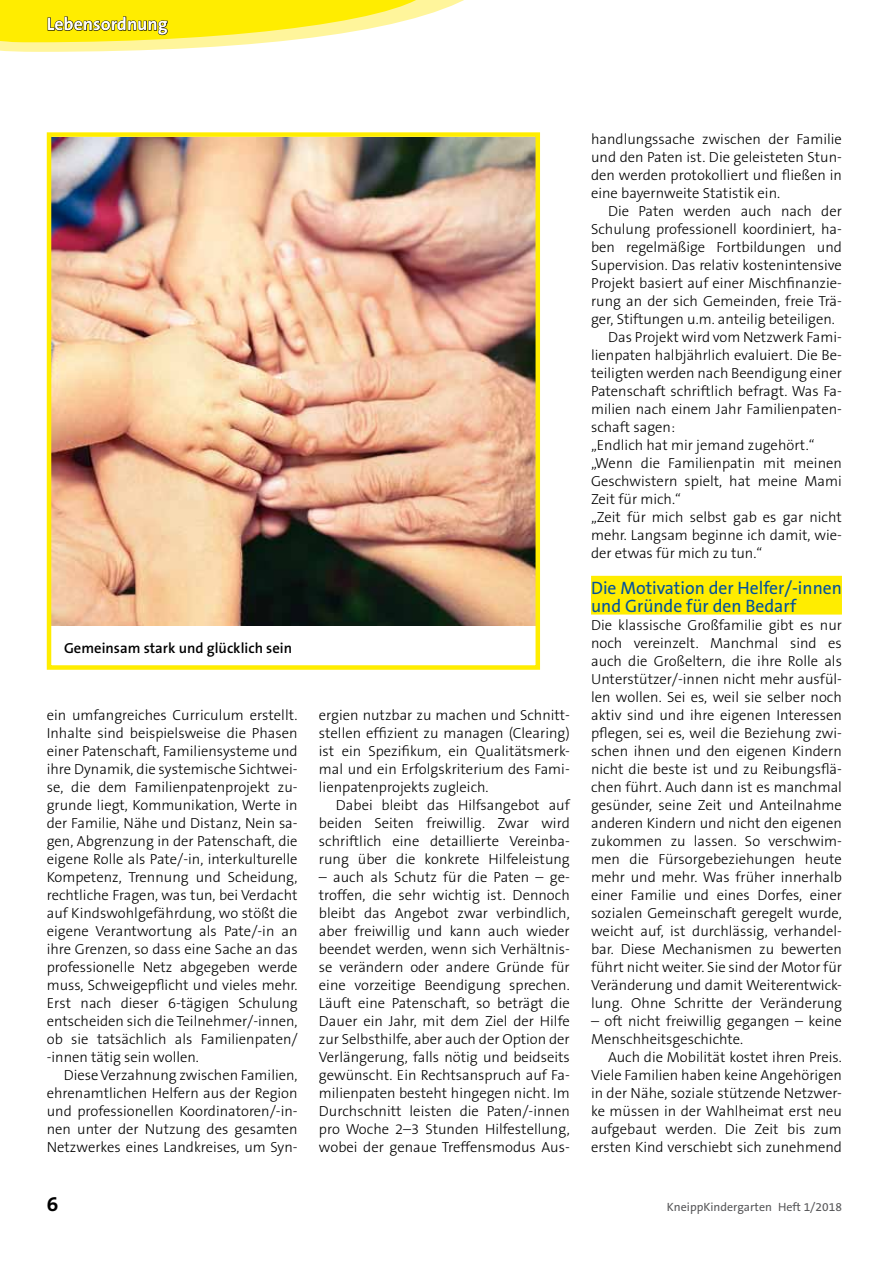
<style>
.page{position:relative;width:893px;height:1263px;background:#fff}
.page>*{position:absolute;margin:0;border:0;box-sizing:border-box;transform-origin:0 0}
.t1{font:700 21px "The Sans B7";color:#000}
.t2{font:18px/18px "The Sans B5 Plain";color:#00519e}
.t3{font:700 18px "The Sans B7";color:#fff}
.t4{font:300 14.7px/18px "The Sans B3";color:#000;text-align:justify}
.t5{font:600 14.7px "The Sans B6";color:#000}
.t6{font:12px "The Sans B5 Plain";color:#58585a}
</style>
<div class="page">
<svg style="left:0;top:0;width:464px;height:52px"></svg>
<div style="left:591px;top:576px;width:251px;height:22px;background:#ffed00"></div>
<div style="left:591px;top:595px;width:251px;height:19px;background:#ffed00"></div>
<img style="left:52px;top:137px;width:483px;height:489px">
<div style="left:47px;top:132px;width:493px;height:538px;border:4px solid #ffed00"></div>
<p class="t3" style="left:47px;top:14px;width:122px">Lebensordnung</p>
<p class="t5" style="left:64px;top:640px;width:230px">Gemeinsam stark und glücklich sein</p>
<p class="t4" style="left:47px;top:706px;width:252px">ein umfangreiches Curriculum erstellt.<br>Inhalte sind beispielsweise die Phasen einer Patenschaft, Familiensysteme und ihre Dynamik, die systemische Sichtwei&shy;se, die dem Familienpatenprojekt zu&shy;grunde liegt, Kommunikation, Werte in der Familie, Nähe und Distanz, Nein sa&shy;gen, Abgrenzung in der Patenschaft, die eigene Rolle als Pate/-in, interkulturelle Kompetenz, Trennung und Scheidung, rechtliche Fragen, was tun, bei Verdacht auf Kindswohlgefährdung, wo stößt die eigene Verantwortung als Pate/-in an ihre Grenzen, so dass eine Sache an das professionelle Netz abgegeben werde muss, Schweigepflicht und vieles mehr.<br>Erst nach dieser 6-tägigen Schulung entscheiden sich die Teilnehmer/-innen, ob sie tatsächlich als Familienpaten/ -innen tätig sein wollen.</p>
<p class="t4" style="left:47px;top:1067px;width:252px;text-indent:17px">Diese Verzahnung zwischen Familien, ehrenamtlichen Helfern aus der Region und professionellen Koordinatoren/-in&shy;nen unter der Nutzung des gesamten Netzwerkes eines Landkreises, um Syn-</p>
<p class="t4" style="left:319px;top:707px;width:252px">ergien nutzbar zu machen und Schnitt&shy;stellen effizient zu managen (Clearing) ist ein Spezifikum, ein Qualitätsmerk&shy;mal und ein Erfolgskriterium des Fami&shy;lienpatenprojekts zugleich.</p>
<p class="t4" style="left:319px;top:797px;width:252px;text-indent:17px">Dabei bleibt das Hilfsangebot auf beiden Seiten freiwillig. Zwar wird schriftlich eine detaillierte Vereinba&shy;rung über die konkrete Hilfeleistung</p>
<p class="t4" style="left:319px;top:869px;width:252px">– auch als Schutz für die Paten – ge&shy;troffen, die sehr wichtig ist. Dennoch bleibt das Angebot zwar verbindlich, aber freiwillig und kann auch wieder beendet werden, wenn sich Verhältnis&shy;se verändern oder andere Gründe für eine vorzeitige Beendigung sprechen.<br>Läuft eine Patenschaft, so beträgt die Dauer ein Jahr, mit dem Ziel der Hilfe zur Selbsthilfe, aber auch der Option der Verlängerung, falls nötig und beidseits gewünscht. Ein Rechtsanspruch auf Fa&shy;milienpaten besteht hingegen nicht. Im Durchschnitt leisten die Paten/-innen pro Woche 2–3 Stunden Hilfestellung, wobei der genaue Treffensmodus Aus-</p>
<p class="t4" style="left:591px;top:130px;width:252px">handlungssache zwischen der Familie und den Paten ist. Die geleisteten Stun&shy;den werden protokolliert und fließen in eine bayernweite Statistik ein.</p>
<p class="t4" style="left:608px;top:202px;width:235px">Die Paten werden auch nach der</p>
<p class="t4" style="left:591px;top:220px;width:252px">Schulung professionell koordiniert, ha-</p>
<p class="t4" style="left:591px;top:239px;width:252px">ben regelmäßige Fortbildungen und</p>
<p class="t4" style="left:591px;top:257px;width:252px">Supervision. Das relativ kostenintensive</p>
<p class="t4" style="left:591px;top:275px;width:252px">Projekt basiert auf einer Mischfinanzie-</p>
<p class="t4" style="left:591px;top:293px;width:252px">rung an der sich Gemeinden, freie Trä-</p>
<p class="t4" style="left:591px;top:311px;width:245px">ger, Stiftungen u.m. anteilig beteiligen.</p>
<p class="t4" style="left:608px;top:329px;width:235px">Das Projekt wird vom Netzwerk Fami-</p>
<p class="t4" style="left:591px;top:347px;width:252px">lienpaten halbjährlich evaluiert. Die Be-</p>
<p class="t4" style="left:591px;top:365px;width:252px">teiligten werden nach Beendigung einer</p>
<p class="t4" style="left:591px;top:383px;width:252px">Patenschaft schriftlich befragt. Was Fa-</p>
<p class="t4" style="left:591px;top:401px;width:252px">milien nach einem Jahr Familienpaten-</p>
<p class="t4" style="left:591px;top:419px;width:86px">schaft sagen:</p>
<p class="t4" style="left:591px;top:437px;width:225px">„Endlich hat mir jemand zugehört.“</p>
<p class="t4" style="left:591px;top:455px;width:252px">„Wenn die Familienpatin mit meinen</p>
<p class="t4" style="left:591px;top:473px;width:252px">Geschwistern spielt, hat meine Mami</p>
<p class="t4" style="left:591px;top:491px;width:91px">Zeit für mich.“</p>
<p class="t4" style="left:591px;top:509px;width:252px">„Zeit für mich selbst gab es gar nicht</p>
<p class="t4" style="left:591px;top:527px;width:252px">mehr. Langsam beginne ich damit, wie-</p>
<p class="t4" style="left:591px;top:545px;width:173px">der etwas für mich zu tun.“</p>
<p class="t2" style="left:591px;top:579px;width:252px">Die Motivation der Helfer/-innen und Gründe für den Bedarf</p>
<p class="t4" style="left:591px;top:616px;width:252px">Die klassische Großfamilie gibt es nur noch vereinzelt. Manchmal sind es auch die Großeltern, die ihre Rolle als Unterstützer/-innen nicht mehr ausfül&shy;len wollen. Sei es, weil sie selber noch aktiv sind und ihre eigenen Interessen pflegen, sei es, weil die Beziehung zwi&shy;schen ihnen und den eigenen Kindern nicht die beste ist und zu Reibungsflä&shy;chen führt. Auch dann ist es manchmal gesünder, seine Zeit und Anteilnahme anderen Kindern und nicht den eigenen zukommen zu lassen. So verschwim&shy;men die Fürsorgebeziehungen heute mehr und mehr. Was früher innerhalb einer Familie und eines Dorfes, einer sozialen Gemeinschaft geregelt wurde, weicht auf, ist durchlässig, verhandel&shy;bar. Diese Mechanismen zu bewerten führt nicht weiter. Sie sind der Motor für Veränderung und damit Weiterentwick&shy;lung. Ohne Schritte der Veränderung</p>
<p class="t4" style="left:591px;top:1013px;width:252px">– oft nicht freiwillig gegangen – keine<br>Menschheitsgeschichte.</p>
<p class="t4" style="left:591px;top:1049px;width:252px;text-indent:17px">Auch die Mobilität kostet ihren Preis.<br>Viele Familien haben keine Angehörigen in der Nähe, soziale stützende Netzwer&shy;ke müssen in der Wahlheimat erst neu aufgebaut werden. Die Zeit bis zum ersten Kind verschiebt sich zunehmend</p>
<h1 class="t1" style="left:47px;top:1192px;width:13px">6</h1>
<p class="t6" style="left:667px;top:1200px;width:177px">KneippKindergarten Heft 1/2018</p>
</div>
